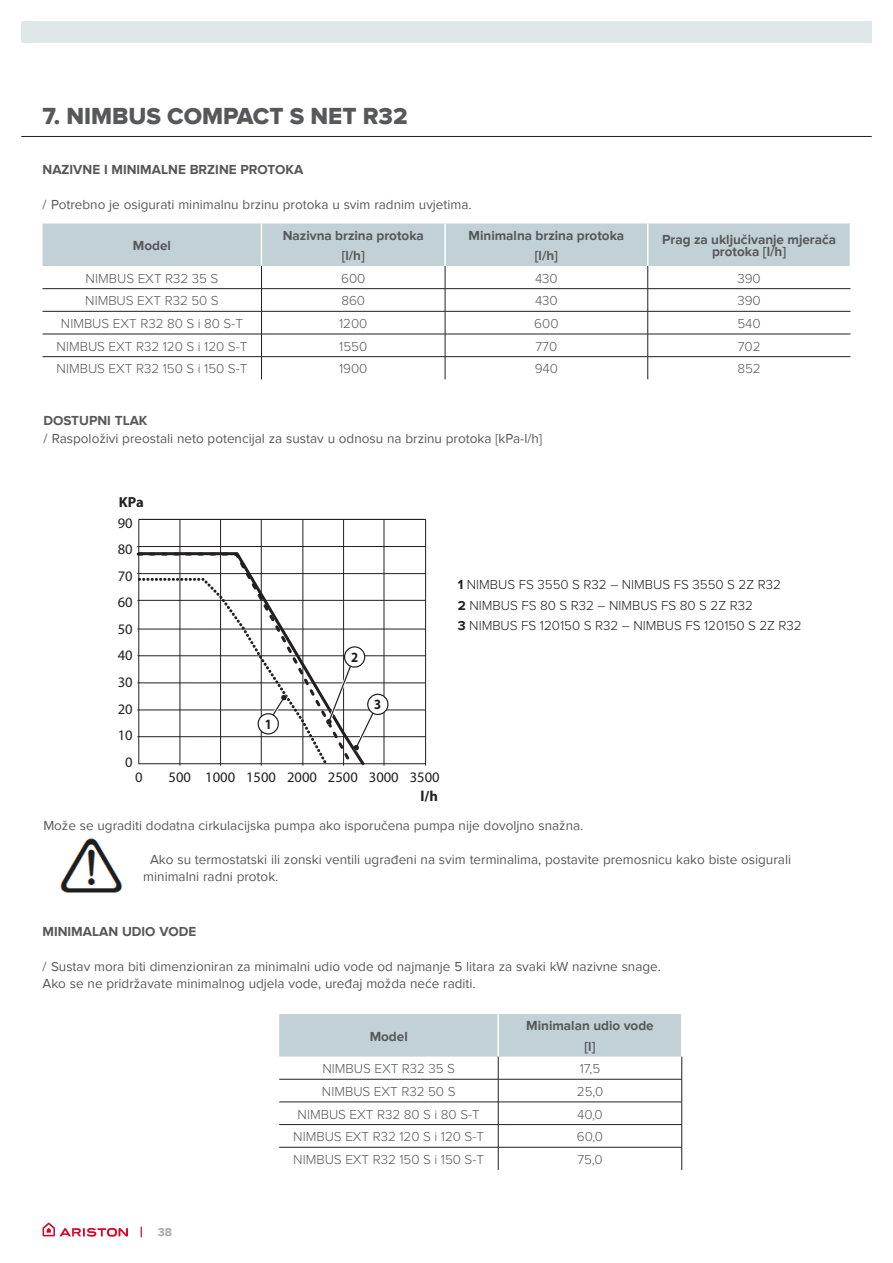
<style>
.page{position:relative;width:893px;height:1263px;background:#fff}
.page>*{position:absolute;margin:0;border:0;box-sizing:border-box;transform-origin:0 0}
._09-Note{font:24px "Proxima Nova Extrabld";color:#57585a}
.t1{font:17.1px "Myriad Pro";color:#231f20}
.t2{font:14.55px "Myriad Pro";color:#231f20}
.t3{font:700 14.55px "Myriad Pro";color:#231f20}
.t4{font:700 14.25px "Myriad Pro";color:#231f20;scale:.9 1}
.t5{font:13.5px/17.2px "Proxima Nova";color:#57585a}
._09-Note-2{font:300 13.5px "Proxima Nova";color:#57585a}
._09-Note-3{font:700 13.5px/12px "Proxima Nova";color:#57585a;text-align:center}
._09-Note-4{font:300 13.5px "Proxima Nova";color:#231f20}
.t6{font:700 12px "Proxima Nova";color:#a8a6a6}
.t7{font:7.95px "Calibri";letter-spacing:.05em;color:#4c4f50}
.s1{font-weight:700}
.s2{font-size:15px;color:#db052b}
</style>
<div class="page">
<hr style="left:21px;top:136px;width:851px;height:1px;background:#231f20">
<div style="left:21px;top:21px;width:851px;height:21px;background:#e0e7e9"></div>
<svg style="left:43px;top:1222px;width:85px;height:15px"></svg>
<hr style="left:137px;top:736px;width:289px;height:1px;background:#231f20">
<hr style="left:137px;top:710px;width:289px;height:1px;background:#231f20">
<hr style="left:137px;top:683px;width:289px;height:1px;background:#231f20">
<hr style="left:137px;top:655px;width:289px;height:1px;background:#231f20">
<hr style="left:137px;top:629px;width:289px;height:1px;background:#231f20">
<hr style="left:137px;top:600px;width:289px;height:1px;background:#231f20">
<hr style="left:137px;top:573px;width:289px;height:1px;background:#231f20">
<hr style="left:137px;top:546px;width:289px;height:1px;background:#231f20">
<hr style="left:139px;top:519px;width:287px;height:1px;background:#231f20">
<hr style="left:139px;top:519px;width:1px;height:245px;background:#231f20">
<hr style="left:139px;top:763px;width:287px;height:1px;background:#231f20">
<hr style="left:180px;top:519px;width:1px;height:246px;background:#231f20">
<hr style="left:220px;top:519px;width:1px;height:246px;background:#231f20">
<hr style="left:261px;top:519px;width:1px;height:246px;background:#231f20">
<hr style="left:303px;top:519px;width:1px;height:246px;background:#231f20">
<hr style="left:343px;top:519px;width:1px;height:246px;background:#231f20">
<hr style="left:384px;top:519px;width:1px;height:246px;background:#231f20">
<hr style="left:425px;top:519px;width:1px;height:246px;background:#231f20">
<svg style="left:136px;top:551px;width:231px;height:25px"></svg>
<svg style="left:137px;top:576px;width:244px;height:190px"></svg>
<div style="left:368px;top:694px;width:20px;height:20px;background:#fff;border-radius:50%"></div>
<div style="left:367px;top:694px;width:21px;height:21px;border:1px solid #231f20;border-radius:50%"></div>
<img style="left:60px;top:838px;width:62px;height:55px">
<svg style="left:43px;top:223px;width:807px;height:156px"></svg>
<svg style="left:279px;top:1014px;width:403px;height:156px"></svg>
<p class="t7" style="left:91px;top:104px;width:10px">40</p>
<p class="_09-Note" style="left:43px;top:102px;width:367px">7. NIMBUS COMPACT S NET R32</p>
<p class="_09-Note-3" style="left:43px;top:164px;width:262px">NAZIVNE I MINIMALNE BRZINE PROTOKA</p>
<p class="t5" style="left:43px;top:196px;width:431px">/ Potrebno je osigurati minimalnu brzinu protoka u svim radnim uvjetima.</p>
<p class="t7" style="left:91px;top:168px;width:10px">10</p>
<p class="t7" style="left:149px;top:200px;width:14px">500</p>
<p class="t7" style="left:196px;top:200px;width:19px">1000</p>
<p class="t7" style="left:245px;top:200px;width:19px">1500</p>
<p class="t7" style="left:294px;top:200px;width:19px">2000</p>
<p class="t7" style="left:343px;top:200px;width:19px">2500</p>
<p class="t7" style="left:392px;top:200px;width:19px">3000</p>
<p class="t7" style="left:441px;top:200px;width:19px">3500</p>
<p class="_09-Note-3" style="left:133px;top:240px;width:40px">Model</p>
<p class="_09-Note-3" style="left:283px;top:230px;width:143px">Nazivna brzina protoka</p>
<p class="_09-Note-3" style="left:342px;top:250px;width:25px">[l/h]</p>
<p class="_09-Note-3" style="left:469px;top:230px;width:157px">Minimalna brzina protoka</p>
<p class="_09-Note-3" style="left:535px;top:250px;width:25px">[l/h]</p>
<p class="_09-Note-3" style="left:662px;top:234px;width:176px">Prag za uključivanje mjerača protoka [l/h]</p>
<p class="_09-Note-2" style="left:86px;top:272px;width:134px">NIMBUS EXT R32 35 S</p>
<p class="_09-Note-2" style="left:341px;top:272px;width:26px">600</p>
<p class="_09-Note-2" style="left:535px;top:272px;width:24px">430</p>
<p class="_09-Note-2" style="left:737px;top:272px;width:25px">390</p>
<p class="_09-Note-2" style="left:85px;top:295px;width:135px">NIMBUS EXT R32 50 S</p>
<p class="_09-Note-2" style="left:341px;top:295px;width:25px">860</p>
<p class="_09-Note-2" style="left:535px;top:295px;width:24px">430</p>
<p class="_09-Note-2" style="left:737px;top:295px;width:25px">390</p>
<p class="_09-Note-2" style="left:61px;top:317px;width:184px">NIMBUS EXT R32 80 S i 80 S-T</p>
<p class="_09-Note-2" style="left:339px;top:317px;width:30px">1200</p>
<p class="_09-Note-2" style="left:534px;top:317px;width:26px">600</p>
<p class="_09-Note-2" style="left:737px;top:317px;width:25px">540</p>
<p class="_09-Note-2" style="left:57px;top:340px;width:192px">NIMBUS EXT R32 120 S i 120 S-T</p>
<p class="_09-Note-2" style="left:339px;top:340px;width:30px">1550</p>
<p class="_09-Note-2" style="left:535px;top:340px;width:23px">770</p>
<p class="_09-Note-2" style="left:738px;top:340px;width:24px">702</p>
<p class="_09-Note-2" style="left:57px;top:363px;width:192px">NIMBUS EXT R32 150 S i 150 S-T</p>
<p class="_09-Note-2" style="left:339px;top:363px;width:30px">1900</p>
<p class="_09-Note-2" style="left:535px;top:363px;width:25px">940</p>
<p class="_09-Note-2" style="left:737px;top:363px;width:25px">852</p>
<p class="t7" style="left:91px;top:275px;width:10px">80</p>
<p class="t7" style="left:91px;top:296px;width:10px">70</p>
<p class="t7" style="left:91px;top:318px;width:10px">60</p>
<p class="t7" style="left:91px;top:339px;width:10px">50</p>
<p class="t7" style="left:91px;top:361px;width:10px">40</p>
<p class="_09-Note-3" style="left:43px;top:415px;width:106px">DOSTUPNI TLAK</p>
<p class="t5" style="left:43px;top:430px;width:500px">/ Raspoloživi preostali neto potencijal za sustav u odnosu na brzinu protoka [kPa-l/h]</p>
<p class="t3" style="left:119px;top:492px;width:26px">KPa</p>
<p class="t2" style="left:118px;top:514px;width:16px">90</p>
<p class="t2" style="left:118px;top:540px;width:16px">80</p>
<p class="t2" style="left:118px;top:567px;width:16px">70</p>
<p class="t2" style="left:118px;top:593px;width:16px">60</p>
<p class="t2" style="left:118px;top:620px;width:16px">50</p>
<p class="t2" style="left:118px;top:647px;width:16px">40</p>
<p class="t2" style="left:118px;top:673px;width:16px">30</p>
<p class="t2" style="left:118px;top:700px;width:16px">20</p>
<p class="t2" style="left:118px;top:726px;width:16px">10</p>
<p class="t2" style="left:125px;top:753px;width:9px">0</p>
<p class="t4" style="left:265px;top:715px;width:9px">1</p>
<p class="t4" style="left:351px;top:648px;width:9px">2</p>
<p class="t4" style="left:374px;top:695px;width:9px">3</p>
<p class="t2" style="left:135px;top:768px;width:9px">0</p>
<p class="t2" style="left:169px;top:768px;width:273px">500 1000 1500 2000 2500 3000 3500</p>
<p class="t3" style="left:420px;top:787px;width:19px">l/h</p>
<p class="t2" style="left:510px;top:567px;width:16px">70</p>
<p class="_09-Note-4" style="left:458px;top:578px;width:325px"><span class="s1">1</span> NIMBUS FS 3550 S R32 – NIMBUS FS 3550 S 2Z R32</p>
<p class="_09-Note-4" style="left:458px;top:599px;width:297px"><span class="s1">2</span> NIMBUS FS 80 S R32 – NIMBUS FS 80 S 2Z R32</p>
<p class="_09-Note-4" style="left:458px;top:619px;width:345px"><span class="s1">3</span> NIMBUS FS 120150 S R32 – NIMBUS FS 120150 S 2Z R32</p>
<p class="t2" style="left:510px;top:593px;width:16px">60</p>
<p class="t2" style="left:510px;top:620px;width:16px">50</p>
<p class="t1" style="left:190px;top:810px;width:64px">compact</p>
<p class="t5" style="left:143px;top:851px;width:649px;text-indent:7px">Ako su termostatski ili zonski ventili ugrađeni na svim terminalima, postavite premosnicu kako biste osigurali minimalni radni protok.</p>
<p class="t5" style="left:43px;top:817px;width:541px">Može se ugraditi dodatna cirkulacijska pumpa ako isporučena pumpa nije dovoljno snažna.</p>
<p class="_09-Note-3" style="left:43px;top:926px;width:155px">MINIMALAN UDIO VODE</p>
<p class="t5" style="left:43px;top:958px;width:620px">/ Sustav mora biti dimenzioniran za minimalni udio vode od najmanje 5 litara za svaki kW nazivne snage.</p>
<p class="t5" style="left:43px;top:975px;width:435px">Ako se ne pridržavate minimalnog udjela vode, uređaj možda neće raditi.</p>
<p class="_09-Note-3" style="left:370px;top:1030px;width:40px">Model</p>
<p class="_09-Note-3" style="left:526px;top:1020px;width:129px">Minimalan udio vode</p>
<p class="_09-Note-3" style="left:584px;top:1041px;width:12px">[l]</p>
<p class="t6" style="left:140px;top:1225px;width:34px"><span class="s2">|</span> 38</p>
<p class="_09-Note-2" style="left:322px;top:1062px;width:134px">NIMBUS EXT R32 35 S</p>
<p class="_09-Note-2" style="left:580px;top:1062px;width:22px">17,5</p>
<p class="_09-Note-2" style="left:322px;top:1085px;width:135px">NIMBUS EXT R32 50 S</p>
<p class="_09-Note-2" style="left:577px;top:1085px;width:28px">25,0</p>
<p class="_09-Note-2" style="left:298px;top:1108px;width:184px">NIMBUS EXT R32 80 S i 80 S-T</p>
<p class="_09-Note-2" style="left:577px;top:1108px;width:27px">40,0</p>
<p class="_09-Note-2" style="left:293px;top:1130px;width:192px">NIMBUS EXT R32 120 S i 120 S-T</p>
<p class="_09-Note-2" style="left:577px;top:1130px;width:28px">60,0</p>
<p class="_09-Note-2" style="left:293px;top:1153px;width:192px">NIMBUS EXT R32 150 S i 150 S-T</p>
<p class="_09-Note-2" style="left:577px;top:1153px;width:27px">75,0</p>
</div>
